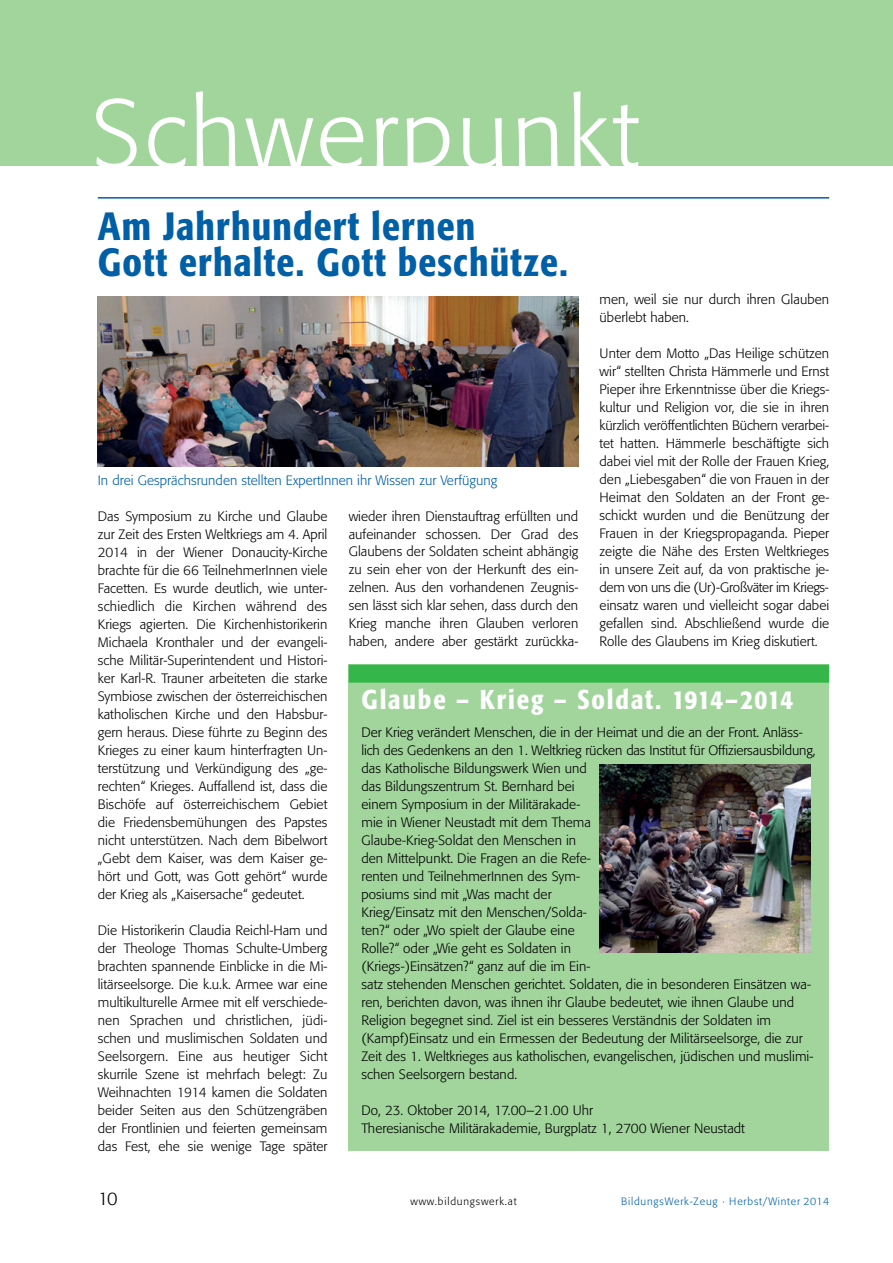
<style>
.page{position:relative;width:893px;height:1263px;background:#fff}
.page>*{position:absolute;margin:0;border:0;box-sizing:border-box;transform-origin:0 0}
.t1{font:300 96px "Formata";letter-spacing:.035em;color:#fff}
.t2{font:500 condensed 39px/36px "Formata";letter-spacing:.03em;color:#005fa6}
.t3{font:500 condensed 27px "Formata";letter-spacing:.07em;color:#fff}
.t4{font:300 18px "Formata";color:#000}
.t5{font:300 13.5px/18px "Formata";letter-spacing:.005em;color:#000;text-align:justify}
.t6{font:300 13.5px "Formata";letter-spacing:.005em;color:#005fa6}
.t7{font:300 10.5px "Formata";letter-spacing:.08em;color:#005fa6}
.t8{font:300 10.5px "Formata";letter-spacing:.08em;color:#000}
</style>
<div class="page">
<div style="left:0;top:0;width:893px;height:166px;background:#a1d59c"></div>
<hr style="left:98px;top:197px;width:731px;height:2px;background:#005fa6">
<div style="left:349px;top:665px;width:480px;height:486px;background:#a1d59c"></div>
<div style="left:349px;top:665px;width:480px;height:18px;background:#34b64a"></div>
<img style="left:98px;top:296px;width:480px;height:171px">
<img style="left:600px;top:765px;width:210px;height:188px">
<hr style="left:892px;top:0;width:1px;height:166px;background:#f89f7e">
<h1 class="t1" style="left:91px;top:93px;width:549px">Schwerpunkt</h1>
<h2 class="t2" style="left:98px;top:212px;width:472px">Am Jahrhundert lernen<br>Gott erhalte. Gott beschütze.</h2>
<p class="t5" style="left:600px;top:292px;width:231px">men, weil sie nur durch ihren Glauben überlebt haben.</p>
<p class="t5" style="left:600px;top:346px;width:231px">Unter dem Motto „Das Heilige schützen wir“ stellten Christa Hämmerle und Ernst Pieper ihre Erkenntnisse über die Kriegs&shy;kultur und Religion vor, die sie in ihren kürzlich veröffentlichten Büchern verarbei&shy;tet hatten. Hämmerle beschäftigte sich dabei viel mit der Rolle der Frauen Krieg, den „Liebesgaben“ die von Frauen in der Heimat den Soldaten an der Front ge&shy;schickt wurden und die Benützung der Frauen in der Kriegspropaganda. Pieper zeigte die Nähe des Ersten Weltkrieges in unsere Zeit auf, da von praktische je&shy;dem von uns die (Ur)-Großväter im Kriegs - einsatz waren und vielleicht sogar dabei gefallen sind. Abschließend wurde die Rolle des Glaubens im Krieg diskutiert.</p>
<p class="t6" style="left:98px;top:474px;width:401px">In drei Gesprächsrunden stellten ExpertInnen ihr Wissen zur Verfügung</p>
<p class="t5" style="left:349px;top:508px;width:231px">wieder ihren Dienstauftrag erfüllten und aufeinander schossen. Der Grad des Glaubens der Soldaten scheint abhängig zu sein eher von der Herkunft des ein&shy;zelnen. Aus den vorhandenen Zeugnis&shy;sen lässt sich klar sehen, dass durch den Krieg manche ihren Glauben verloren haben, andere aber gestärkt zurückka-</p>
<p class="t5" style="left:98px;top:508px;width:231px">Das Symposium zu Kirche und Glaube zur Zeit des Ersten Weltkriegs am 4. April 2014 in der Wiener Donaucity-Kirche brachte für die 66 TeilnehmerInnen viele Facetten. Es wurde deutlich, wie unter&shy;schiedlich die Kirchen während des Kriegs agierten. Die Kirchenhistorikerin Michaela Kronthaler und der evangeli&shy;sche Militär-Superintendent und Histori&shy;ker Karl-R. Trauner arbeiteten die starke Symbiose zwischen der österreichischen katholischen Kirche und den Habsbur&shy;gern heraus. Diese führte zu Beginn des Krieges zu einer kaum hinterfragten Un&shy;terstützung und Verkündigung des „ge&shy;rechten“ Krieges. Auffallend ist, dass die Bischöfe auf österreichischem Gebiet die Friedensbemühungen des Papstes nicht unterstützen. Nach dem Bibelwort „Gebt dem Kaiser, was dem Kaiser ge&shy;hört und Gott, was Gott gehört“ wurde der Krieg als „Kaisersache“ gedeutet.</p>
<p class="t5" style="left:98px;top:922px;width:231px">Die Historikerin Claudia Reichl-Ham und der Theologe Thomas Schulte-Umberg brachten spannende Einblicke in die Mi&shy;litärseelsorge. Die k.u.k. Armee war eine multikulturelle Armee mit elf verschiede&shy;nen Sprachen und christlichen, jüdi&shy;schen und muslimischen Soldaten und Seelsorgern. Eine aus heutiger Sicht skurrile Szene ist mehrfach belegt: Zu Weihnachten 1914 kamen die Soldaten beider Seiten aus den Schützengräben der Frontlinien und feierten gemeinsam das Fest, ehe sie wenige Tage später</p>
<h3 class="t3" style="left:361px;top:689px;width:433px">Glaube – Krieg – Soldat. 1914–2014</h3>
<p class="t5" style="left:361px;top:724px;width:456px;text-align:left">Der Krieg verändert Menschen, die in der Heimat und die an der Front. Anläss&shy;lich des Gedenkens an den 1. Weltkrieg rücken das Institut für Offiziers aus bil dung, das Katholische Bildungswerk Wien und<br>das Bildungszentrum St. Bernhard bei<br>einem Symposium in der Militärakade-<br>mie in Wiener Neustadt mit dem Thema<br>Glaube-Krieg-Soldat den Menschen in<br>den Mittelpunkt. Die Fragen an die Refe-<br>renten und TeilnehmerInnen des Sym-<br>posiums sind mit „Was macht der<br>Krieg/Einsatz mit den Menschen/Solda-<br>ten?“ oder „Wo spielt der Glaube eine<br>Rolle?“ oder „Wie geht es Soldaten in<br>(Kriegs-)Einsätzen?“ ganz auf die im Ein-<br>satz stehenden Menschen gerichtet. Soldaten, die in besonderen Einsätzen wa&shy;ren, berichten davon, was ihnen ihr Glaube bedeutet, wie ihnen Glaube und Religion begegnet sind. Ziel ist ein besseres Verständnis der Soldaten im (Kampf)Einsatz und ein Ermessen der Bedeutung der Militärseelsorge, die zur Zeit des 1. Weltkrieges aus katholischen, evangelischen, jüdischen und muslimi&shy;schen Seelsorgern bestand.</p>
<p class="t5" style="left:361px;top:1102px;width:385px">Do, 23. Oktober 2014, 17.00–21.00 Uhr<br>Theresianische Militärakademie, Burgplatz 1, 2700 Wiener Neustadt</p>
<h3 class="t4" style="left:98px;top:1191px;width:21px">10</h3>
<p class="t8" style="left:410px;top:1197px;width:108px">www.bildungswerk.at</p>
<p class="t7" style="left:621px;top:1197px;width:210px">BildungsWerk-Zeug · Herbst/Winter 2014</p>
</div>
